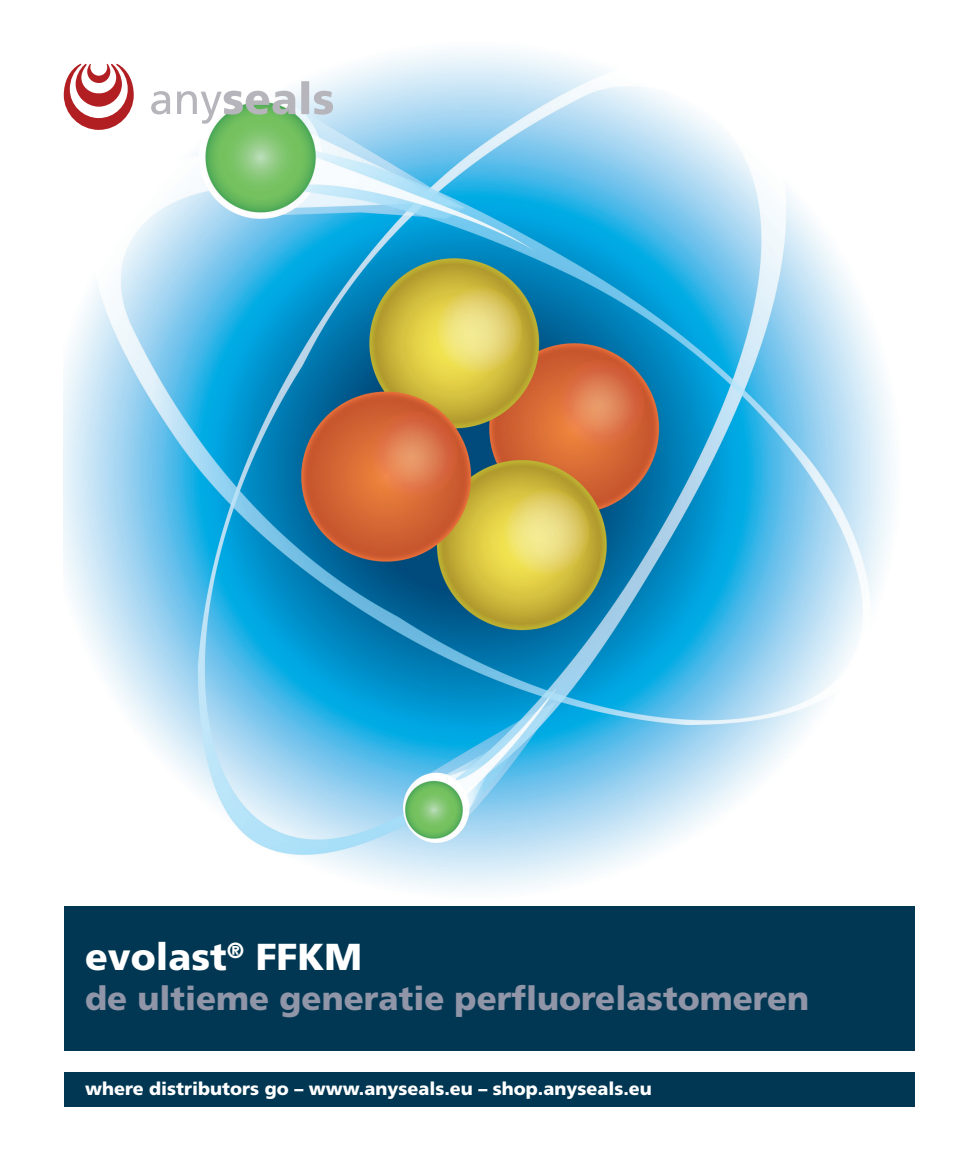
<style>
.page{position:relative;width:978px;height:1149px;background:#fff}
.page>*{position:absolute;margin:0;border:0;box-sizing:border-box;transform-origin:0 0}
.t1{font:900 37.5px "Frutiger LT Std";color:#fff}
.t2{font:900 33px "Frutiger LT Std";color:#9095a8}
.t3{font:900 18px "Frutiger LT Std";color:#fff}
</style>
<div class="page">
<div style="left:64px;top:906px;width:850px;height:144px;background:#013752"></div>
<div style="left:64px;top:1071px;width:850px;height:35px;background:#013752"></div>
<img style="left:64px;top:50px;width:829px;height:841px">
<svg style="left:151px;top:81px;width:183px;height:43px"></svg>
<svg style="left:64px;top:64px;width:70px;height:66px"></svg>
<h1 class="t1" style="left:85px;top:934px;width:278px">evolast<sup>®</sup> FFKM</h1>
<h2 class="t2" style="left:85px;top:978px;width:726px">de ultieme generatie perfluorelastomeren</h2>
<p class="t3" style="left:85px;top:1077px;width:568px">where distributors go – www.anyseals.eu – shop.anyseals.eu</p>
</div>
